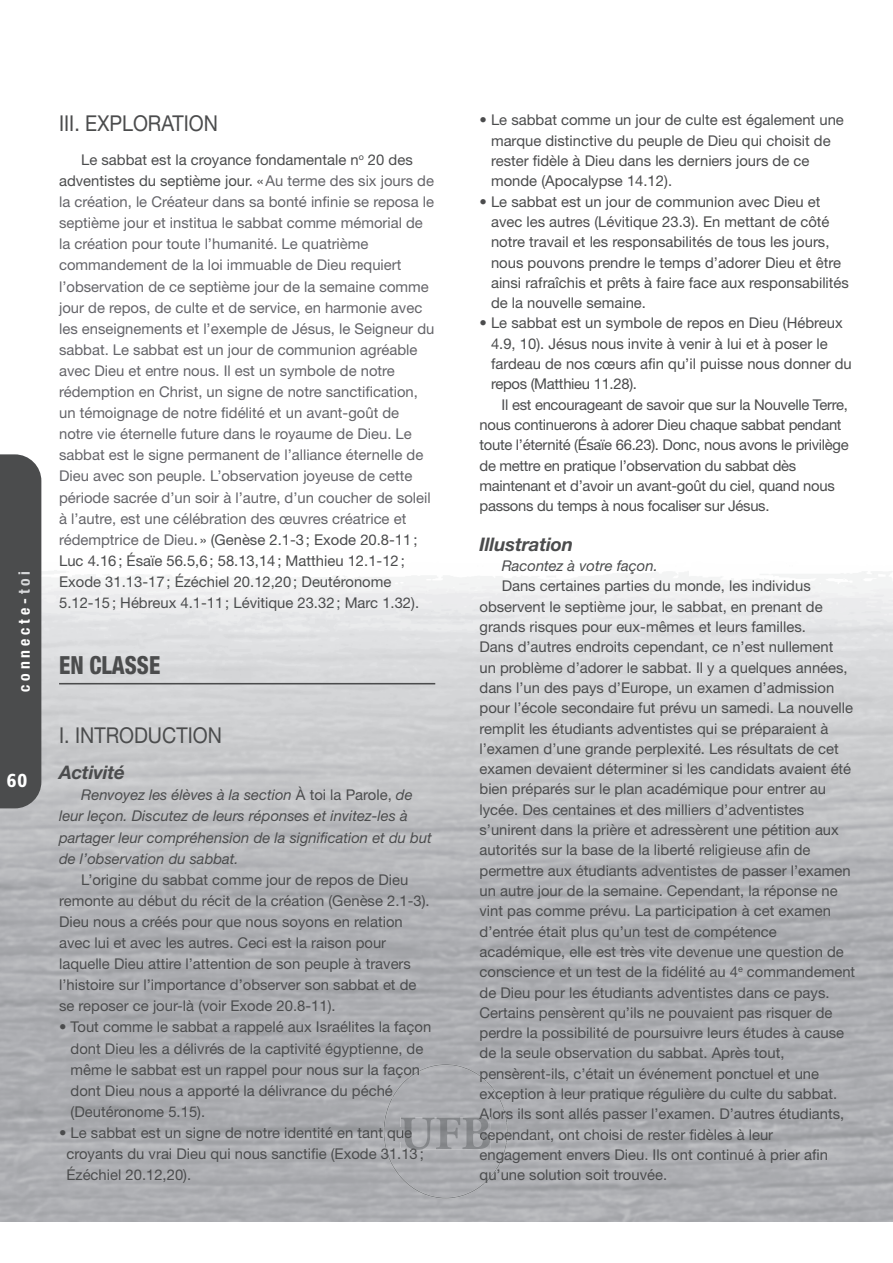
<style>
.page{position:relative;width:893px;height:1263px;background:#fff}
.page>*{position:absolute;margin:0;border:0;box-sizing:border-box;transform-origin:0 0}
.t1{font:800 condensed 25.05px "Helvetica Neue LT Std";color:#4b4c4d;scale:.9 1}
.t2{font:21.9px "Helvetica Neue LT Std";color:#4b4c4d;scale:.9 1}
.t3{font:italic 700 18.75px "Helvetica Neue LT Std";letter-spacing:-.01em;color:#4b4c4d}
.t4{font:900 condensed 18.75px "Frutiger";color:#fff}
.t5{font:700 condensed 15.6px "Helvetica Neue";letter-spacing:.25em;color:#fff}
.t6{font:14.85px/20.2px "Helvetica Neue LT Std";color:#4b4c4d}
.t7{font:14.85px/21.1px "Helvetica Neue LT Std";color:#646469}
.t8{font:14.85px/20.2px "Helvetica Neue LT Std";letter-spacing:-.02em;color:#4b4c4d}
.t9{font:italic 14.85px/21.1px "Helvetica Neue LT Std";color:#4b4c4d}
.s1{color:#d8d9db}
.s2{color:#4b4c4d}
.s3{font-style:normal}
</style>
<div class="page">
<hr style="left:59px;top:683px;width:376px;height:1px;background:#4b4c4d">
<div style="left:0;top:454px;width:41px;height:354px;background:#4b4c4d"></div>
<img style="left:383px;top:1064px;width:125px;height:135px">
<svg style="left:408px;top:1070px;width:11px;height:8px"></svg>
<svg style="left:383px;top:1127px;width:2px;height:14px"></svg>
<img style="left:385px;top:1148px;width:7px;height:14px">
<svg style="left:480px;top:1076px;width:8px;height:6px"></svg>
<img style="left:492px;top:1088px;width:10px;height:14px">
<svg style="left:503px;top:1109px;width:4px;height:13px"></svg>
<svg style="left:506px;top:1129px;width:2px;height:14px"></svg>
<img style="left:499px;top:1149px;width:7px;height:14px">
<img style="left:483px;top:1169px;width:14px;height:14px">
<img style="left:401px;top:1117px;width:89px;height:33px">
<img style="left:401px;top:1127px;width:3px;height:14px">
<img style="left:404px;top:1127px;width:8px;height:14px">
<img style="left:401px;top:1148px;width:22px;height:2px">
<svg style="left:479px;top:1117px;width:11px;height:5px"></svg>
<img style="left:480px;top:1129px;width:10px;height:14px">
<svg style="left:480px;top:1132px;width:10px;height:8px"></svg>
<p class="t5" style="left:15px;top:692px;width:123px;rotate:-90deg">connecte-<span class="s1">toi</span></p>
<p class="t4" style="left:7px;top:773px;width:22px">60</p>
<h2 class="t2" style="left:59px;top:115px;width:178px">III. EXPLORATION</h2>
<p class="t7" style="left:59px;top:150px;width:377px;text-indent:22px"><span class="s2">Le sabbat est la croyance fondamentale n</span><sup>o</sup> <span class="s2">20 des adventistes du septième jour. «</span> Au terme des six jours de la création, le Créateur dans sa bonté infinie se reposa le septième jour et institua le sabbat comme mémorial de la création pour toute l’humanité. Le quatrième commandement de la loi immuable de Dieu requiert l’observation de ce septième jour de la semaine comme jour de repos, de culte et de service, en harmonie avec les enseignements et l’exemple de Jésus, le Seigneur du sabbat. Le sabbat est un jour de communion agréable avec Dieu et entre nous. Il est un symbole de notre rédemption en Christ, un signe de notre sanctification, un témoignage de notre fidélité et un avant-goût de notre vie éternelle future dans le royaume de Dieu. Le sabbat est le signe permanent de l’alliance éternelle de Dieu avec son peuple. L’observation joyeuse de cette période sacrée d’un soir à l’autre, d’un coucher de soleil à l’autre, est une célébration des œuvres créatrice et rédemptrice de Dieu<span class="s2">. » (Genèse 2.1-3 ; Exode 20.8-11 ; Luc 4.16 ; Ésaïe 56.5,6 ; 58.13,14 ; Matthieu 12.1-12 ; Exode 31.13-17 ; Ézéchiel 20.12,20 ; Deutéronome 5.12-15 ; Hébreux 4.1-11 ; Lévitique 23.32 ; Marc 1.32).</span></p>
<h1 class="t1" style="left:59px;top:656px;width:114px">EN CLASSE</h1>
<h2 class="t2" style="left:59px;top:728px;width:182px">I. INTRODUCTION</h2>
<p class="t3" style="left:59px;top:766px;width:67px">Activité</p>
<p class="t9" style="left:59px;top:786px;width:374px;text-indent:22px">Renvoyez les élèves à la section <span class="s3">À toi la Parole,</span> de leur leçon. Discutez de leurs réponses et invitez-les à partager leur compréhension de la signification et du but de l’observation du sabbat.</p>
<p class="t6" style="left:59px;top:870px;width:372px;line-height:21.1px;text-indent:22px">L’origine du sabbat comme jour de repos de Dieu remonte au début du récit de la création (Genèse 2.1-3).<br>Dieu nous a créés pour que nous soyons en relation avec lui et avec les autres. Ceci est la raison pour laquelle Dieu attire l’attention de son peuple à travers l’histoire sur l’importance d’observer son sabbat et de se reposer ce jour-là (voir Exode 20.8-11).</p>
<p class="t6" style="left:71px;top:1018px;width:362px;line-height:21.1px;text-indent:-12px">• Tout comme le sabbat a rappelé aux Israélites la façon dont Dieu les a délivrés de la captivité égyptienne, de même le sabbat est un rappel pour nous sur la façon dont Dieu nous a apporté la délivrance du péché (Deutéronome 5.15).</p>
<p class="t6" style="left:66px;top:1123px;width:359px;line-height:21.1px;text-indent:-7px">• Le sabbat est un signe de notre identité en tant que croyants du vrai Dieu qui nous sanctifie (Exode 31.1 ;<br>Ézéchiel 20.12,20).</p>
<p class="t6" style="left:410px;top:1145px;width:10px">3</p>
<p class="t6" style="left:491px;top:111px;width:354px;text-indent:-12px">• Le sabbat comme un jour de culte est également une marque distinctive du peuple de Dieu qui choisit de rester fidèle à Dieu dans les derniers jours de ce monde (Apocalypse 14.12).</p>
<p class="t6" style="left:491px;top:192px;width:359px;text-indent:-12px">• Le sabbat est un jour de communion avec Dieu et avec les autres (Lévitique 23.3). En mettant de côté notre travail et les responsabilités de tous les jours, nous pouvons prendre le temps d’adorer Dieu et être ainsi rafraîchis et prêts à faire face aux responsabilités de la nouvelle semaine.</p>
<p class="t6" style="left:491px;top:314px;width:362px;text-indent:-12px">• Le sabbat est un symbole de repos en Dieu (Hébreux 4.9, 10). Jésus nous invite à venir à lui et à poser le fardeau de nos cœurs afin qu’il puisse nous donner du repos (Matthieu 11.28).</p>
<p class="t8" style="left:479px;top:395px;width:371px;text-indent:22px">Il est encourageant de savoir que sur la Nouvelle Terre, nous continuerons à adorer Dieu chaque sabbat pendant toute l’éternité (Ésaïe 66.23). Donc, nous avons le privilège de mettre en pratique l’observation du sabbat dès maintenant et d’avoir un avant-goût du ciel, quand nous passons du temps à nous focaliser sur Jésus.</p>
<p class="t3" style="left:479px;top:537px;width:95px">Illustration</p>
<p class="t9" style="left:502px;top:557px;width:158px">Racontez à votre façon.</p>
<p class="t6" style="left:479px;top:577px;width:377px;text-indent:22px">Dans certaines parties du monde, les individus observent le septième jour, le sabbat, en prenant de grands risques pour eux-mêmes et leurs familles.<br>Dans d’autres endroits cependant, ce n’est nullement<br>un problème d’adorer le sabbat. Il y a quelques années, dans l’un des pays d’Europe, un examen d’admission pour l’école secondaire fut prévu un samedi. La nouvelle remplit les étudiants adventistes qui se préparaient à l’examen d’une grande perplexité. Les résultats de cet examen devaient déterminer si les candidats avaient été bien préparés sur le plan académique pour entrer au lycée. Des centaines et des milliers d’adventistes s’unirent dans la prière et adressèrent une pétition aux autorités sur la base de la liberté religieuse afin de permettre aux étudiants adventistes de passer l’examen un autre jour de la semaine. Cependant, la réponse ne vint pas comme prévu. La participation à cet examen d’entrée était plus qu’un test de compétence académique, elle est très vite devenue une question de conscience et un test de la fidélité au 4<sup>e</sup> commandement de Dieu pour les étudiants adventistes dans ce pays.<br>Certains pensèrent qu’ils ne pouvaient pas risquer de perdre la possibilité de poursuivre leurs études à cause de la seule observation du sabbat. Après tout, pensèrent-ils, c’était un événement ponctuel et une<br>e eption à leur pratique régulière du culte du sabbat.<br>Alo ils sont allés passer l’examen. D’autres étudiants, cep ndant, ont choisi de rester fidèles à leur<br>en gement envers Dieu. Ils ont continué à prier afin qu’une solution soit trouvée.</p>
<p class="t6" style="left:487px;top:1085px;width:17px">xc</p>
<p class="t6" style="left:501px;top:1105px;width:14px">rs</p>
<p class="t6" style="left:504px;top:1125px;width:9px">e</p>
<p class="t6" style="left:496px;top:1146px;width:18px">ga</p>
</div>
